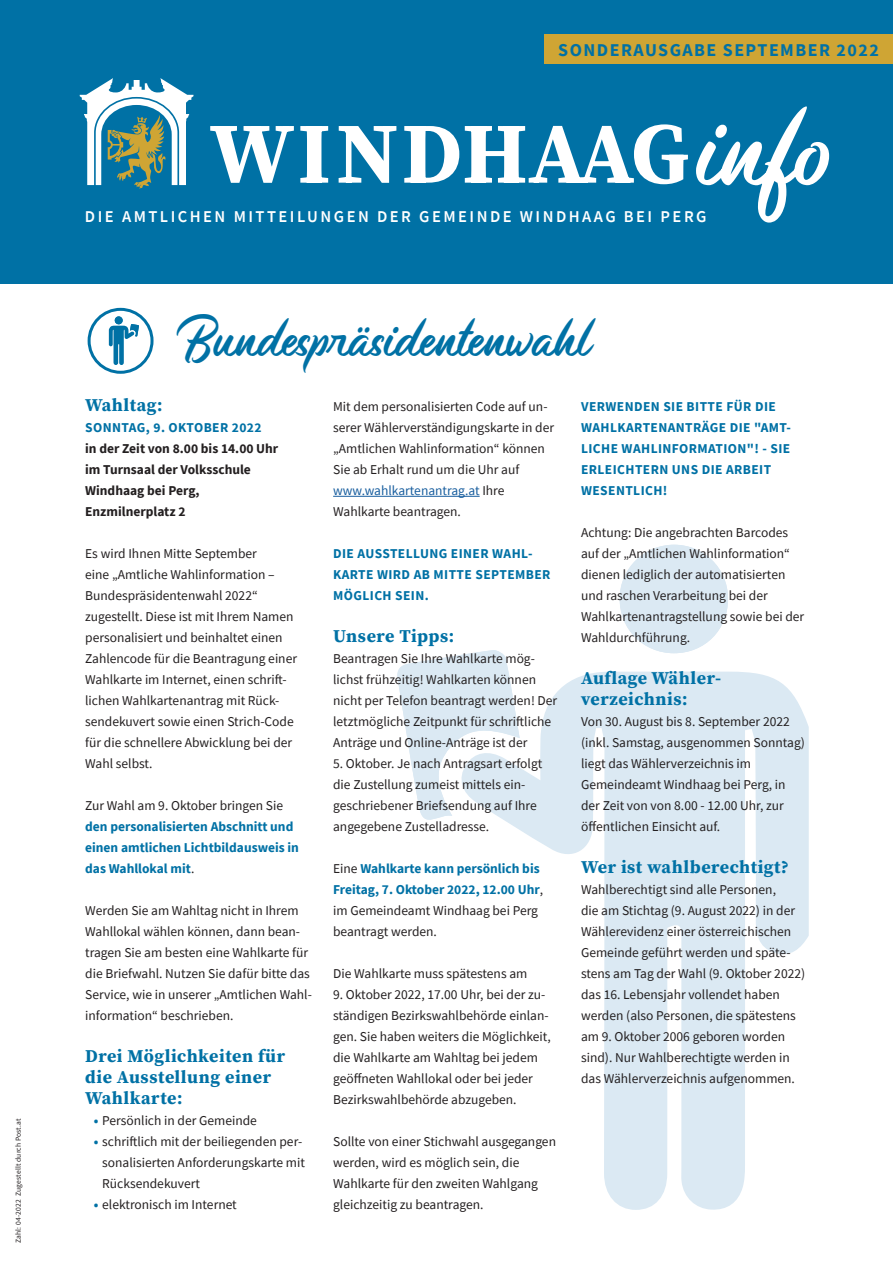
<style>
.page{position:relative;width:893px;height:1263px;background:#fff}
.page>*{position:absolute;margin:0;border:0;box-sizing:border-box;transform-origin:0 0}
.t1{font:42px "Monopola Script";color:#0071a5}
.t2{font:700 18px/21px "Source Serif Pro";letter-spacing:.03em;color:#0071a5}
.t3{font:700 18px "Source Sans Pro";letter-spacing:.08em;color:#0071a5}
.t4{font:600 16.5px "Source Sans Pro";letter-spacing:.15em;color:#fff}
.t5{font:13.5px/21px "Source Sans Pro";color:#231f20}
.t6{font:700 13.5px/21px "Source Sans Pro";letter-spacing:.03em;color:#0071a5}
.t7{font:700 13.5px/21px "Source Sans Pro";color:#0071a5}
.t8{font:700 13.5px/21px "Source Sans Pro";color:#231f20}
.t9{font:7.5px "Source Sans Pro";letter-spacing:.02em;color:#231f20}
.s1{font-weight:400;color:#231f20}
.s2{font-weight:700;color:#0071a5}
.s3{color:#175d9e}
</style>
<div class="page">
<svg style="left:520px;top:671px;width:289px;height:539px;fill:#dbe9f3"></svg>
<svg style="left:397px;top:650px;width:123px;height:180px"></svg>
<svg style="left:619px;top:545px;width:109px;height:108px"></svg>
<div style="left:0;top:0;width:893px;height:284px;background:#0071a5"></div>
<svg style="left:210px;top:124px;width:478px;height:60px"></svg>
<svg style="left:80px;top:78px;width:113px;height:111px"></svg>
<div style="left:544px;top:34px;width:349px;height:30px;background:#cfa534"></div>
<svg style="left:696px;top:106px;width:133px;height:117px"></svg>
<hr style="left:333px;top:496px;width:147px;height:1px;background:#175d9e">
<svg style="left:109px;top:316px;width:30px;height:49px"></svg>
<div style="left:115px;top:316px;width:8px;height:8px;background:#0071a5;border-radius:50%"></div>
<div style="left:88px;top:308px;width:66px;height:66px;border:3px solid #0071a5;border-radius:50%"></div>
<p class="t9" style="left:13px;top:1243px;width:126px;rotate:-90deg">Zahl: 04-2022 Zugestellt durch Post.at</p>
<h2 class="t3" style="left:558px;top:37px;width:322px">SONDERAUSGABE SEPTEMBER 2022</h2>
<p class="t4" style="left:85px;top:205px;width:623px">DIE AMTLICHEN MITTEILUNGEN DER GEMEINDE WINDHAAG BEI PERG</p>
<h1 class="t1" style="left:177px;top:317px;width:414px">Bundespräsidentenwahl</h1>
<h2 class="t2" style="left:85px;top:394px;width:79px">Wahltag:</h2>
<p class="t6" style="left:85px;top:417px;width:178px">SONNTAG, 9. OKTOBER 2022</p>
<p class="t8" style="left:85px;top:438px;width:195px">in der Zeit von 8.00 bis 14.00 Uhr im Turnsaal der Volksschule<br>Windhaag bei Perg,<br>Enzmilnerplatz 2</p>
<p class="t5" style="left:85px;top:543px;width:213px">Es wird Ihnen Mitte September<br>eine „Amtliche Wahlinformation – Bundespräsidentenwahl 2022“ zugestellt. Diese ist mit Ihrem Namen personalisiert und beinhaltet einen Zahlencode für die Beantragung einer Wahlkarte im Internet, einen schrift&shy;lichen Wahlkartenantrag mit Rück&shy;sendekuvert sowie einen Strich-Code für die schnellere Abwicklung bei der Wahl selbst.</p>
<p class="t5" style="left:85px;top:795px;width:199px">Zur Wahl am 9. Oktober bringen Sie</p>
<p class="t7" style="left:85px;top:816px;width:215px">den personalisierten Abschnitt und einen amtlichen Lichtbildausweis in das Wahllokal mit<span class="s1">.</span></p>
<p class="t5" style="left:85px;top:900px;width:228px">Werden Sie am Wahltag nicht in Ihrem Wahllokal wählen können, dann bean&shy;tragen Sie am besten eine Wahlkarte für die Briefwahl. Nutzen Sie dafür bitte das Service, wie in unserer „Amtlichen Wahl&shy;information“ beschrieben.</p>
<h2 class="t2" style="left:85px;top:1045px;width:201px">Drei Möglichkeiten für die Ausstellung einer<br>Wahlkarte:</h2>
<p class="t5" style="left:94px;top:1110px;width:165px"><span class="s2">•</span> Persönlich in der Gemeinde</p>
<p class="t5" style="left:102px;top:1131px;width:204px;text-indent:-9px"><span class="s2">•</span> schriftlich mit der beiliegenden per&shy;sonalisierten Anforderungskarte mit<br>Rücksendekuvert</p>
<p class="t5" style="left:94px;top:1194px;width:145px"><span class="s2">•</span> elektronisch im Internet</p>
<p class="t5" style="left:333px;top:396px;width:223px">Mit dem personalisierten Code auf un&shy;serer Wählerverständigungskarte in der „Amtlichen Wahlinformation“ können Sie ab Erhalt rund um die Uhr auf <span class="s3">www.wahlkartenantrag.at</span> Ihre Wahlkarte beantragen.</p>
<p class="t6" style="left:333px;top:543px;width:219px">DIE AUSSTELLUNG EINER WAHL-<br>KARTE WIRD AB MITTE SEPTEMBER<br>MÖGLICH SEIN.</p>
<h2 class="t2" style="left:333px;top:625px;width:123px">Unsere Tipps:</h2>
<p class="t5" style="left:333px;top:648px;width:226px">Beantragen Sie Ihre Wahlkarte mög&shy;lichst frühzeitig! Wahlkarten können nicht per Telefon beantragt werden! Der letztmögliche Zeitpunkt für schriftliche Anträge und Online-Anträge ist der</p>
<p class="t5" style="left:333px;top:753px;width:211px">5. Oktober. Je nach Antragsart erfolgt die Zustellung zumeist mittels ein&shy;geschriebener Briefsendung auf Ihre angegebene Zustelladresse.</p>
<p class="t7" style="left:333px;top:858px;width:211px"><span class="s1">Eine</span> Wahlkarte kann persönlich bis<br>Freitag, 7. Oktober 2022, 12.00 Uhr<span class="s1">, im Gemeindeamt Windhaag bei Perg beantragt werden.</span></p>
<p class="t5" style="left:333px;top:963px;width:196px">Die Wahlkarte muss spätestens am</p>
<p class="t5" style="left:333px;top:984px;width:219px">9. Oktober 2022, 17.00 Uhr, bei der zu&shy;ständigen Bezirkswahlbehörde einlan&shy;gen. Sie haben weiters die Möglichkeit, die Wahlkarte am Wahltag bei jedem geöffneten Wahllokal oder bei jeder Bezirkswahlbehörde abzugeben.</p>
<p class="t5" style="left:333px;top:1131px;width:224px">Sollte von einer Stichwahl ausgegangen werden, wird es möglich sein, die Wahlkarte für den zweiten Wahlgang gleichzeitig zu beantragen.</p>
<p class="t6" style="left:581px;top:396px;width:211px">VERWENDEN SIE BITTE FÜR DIE<br>WAHLKARTENANTRÄGE DIE "AMT-<br>LICHE WAHLINFORMATION"! - SIE<br>ERLEICHTERN UNS DIE ARBEIT<br>WESENTLICH!</p>
<p class="t5" style="left:581px;top:522px;width:225px">Achtung: Die angebrachten Barcodes auf der „Amtlichen Wahlinformation“ dienen lediglich der automatisierten und raschen Verarbeitung bei der Wahlkartenantragstellung sowie bei der Wahldurchführung.</p>
<h2 class="t2" style="left:581px;top:667px;width:142px">Auflage Wähler&shy;verzeichnis:</h2>
<p class="t5" style="left:581px;top:711px;width:225px">Von 30. August bis 8. September 2022 (inkl. Samstag, ausgenommen Sonntag) liegt das Wählerverzeichnis im Gemeindeamt Windhaag bei Perg, in der Zeit von von 8.00 - 12.00 Uhr, zur öffentlichen Einsicht auf.</p>
<h2 class="t2" style="left:581px;top:856px;width:209px">Wer ist wahlberechtigt?</h2>
<p class="t5" style="left:581px;top:879px;width:226px">Wahlberechtigt sind alle Personen,<br>die am Stichtag (9. August 2022) in der Wählerevidenz einer österreichischen Gemeinde geführt werden und späte&shy;stens am Tag der Wahl (9. Oktober 2022) das 16. Lebensjahr vollendet haben werden (also Personen, die spätestens am 9. Oktober 2006 geboren worden sind). Nur Wahlberechtigte werden in das Wählerverzeichnis aufgenommen.</p>
</div>
